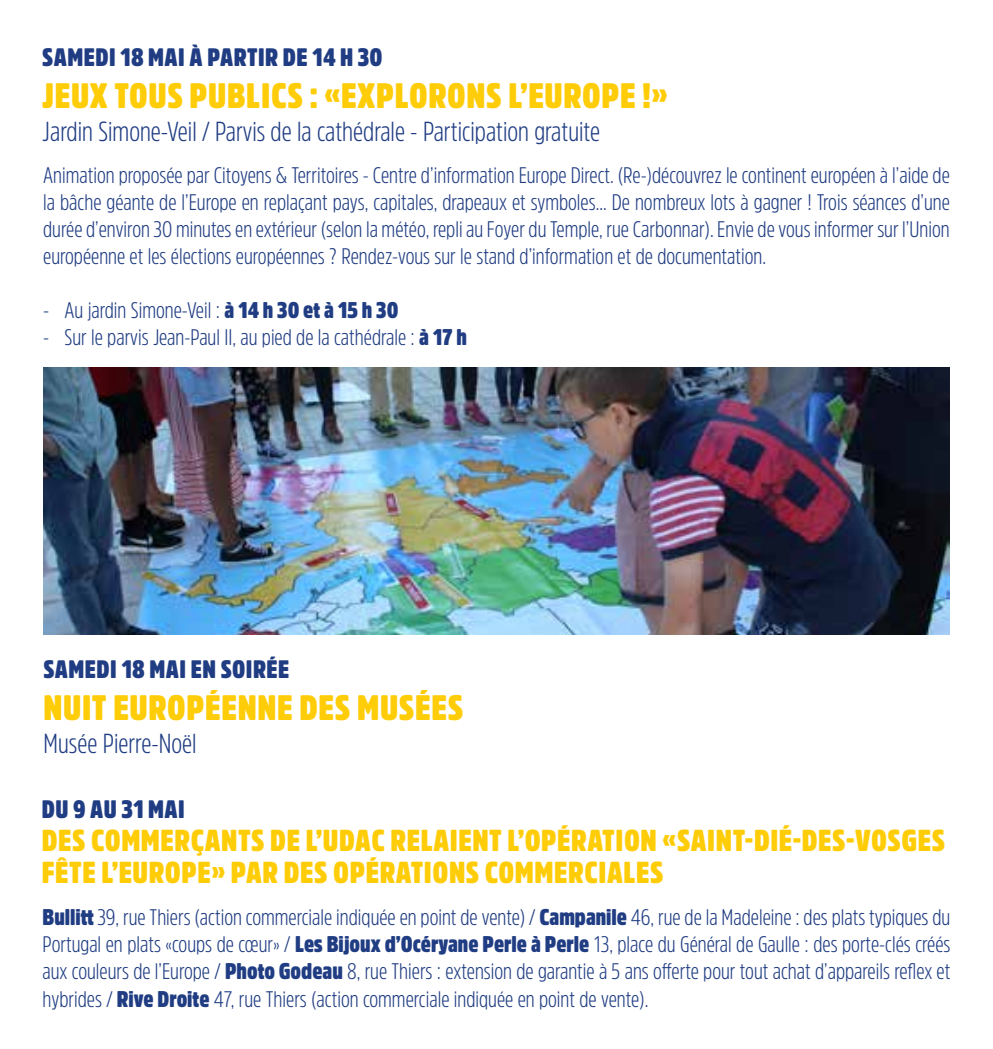
<style>
.page{position:relative;width:993px;height:1049px;background:#fff}
.page>*{position:absolute;margin:0;border:0;box-sizing:border-box;transform-origin:0 0}
.t1{font:900 35px "Amsi Pro Cond";letter-spacing:.02em;color:#ffcc08}
.t2{font:900 30px/32.5px "Amsi Pro Cond";letter-spacing:.02em;color:#ffcc08}
.t3{font:300 27.5px "Amsi Pro Cond";color:#203d83}
.t4{font:900 25px "Amsi Pro Cond";letter-spacing:.02em;color:#203d83}
.t5{font:300 22.5px/27px "Amsi Pro Cond";color:#203d83;text-align:justify}
.s1{font-weight:900}
</style>
<div class="page">
<img style="left:43px;top:367px;width:906px;height:267px">
<p class="t4" style="left:42px;top:40px;width:341px">SAMEDI 18 MAI À PARTIR DE 14 H 30</p>
<h1 class="t1" style="left:42px;top:71px;width:626px">JEUX TOUS PUBLICS : «EXPLORONS L’EUROPE !»</h1>
<p class="t3" style="left:42px;top:112px;width:559px">Jardin Simone-Veil / Parvis de la cathédrale - Participation gratuite</p>
<p class="t5" style="left:43px;top:161px;width:907px">Animation proposée par Citoyens &amp; Territoires - Centre d’information Europe Direct. (Re-)découvrez le continent européen à l’aide de la bâche géante de l’Europe en replaçant pays, capitales, drapeaux et symboles… De nombreux lots à gagner ! Trois séances d’une durée d’environ 30 minutes en extérieur (selon la météo, repli au Foyer du Temple, rue Carbonnar). Envie de vous informer sur l’Union européenne et les élections européennes ? Rendez-vous sur le stand d’information et de documentation.</p>
<p class="t5" style="left:43px;top:296px;width:356px">- Au jardin Simone-Veil : <span class="s1">à 14 h 30 et à 15 h 30</span></p>
<p class="t5" style="left:43px;top:323px;width:425px">- Sur le parvis Jean-Paul II, au pied de la cathédrale : <span class="s1">à 17 h</span></p>
<p class="t4" style="left:43px;top:652px;width:247px">SAMEDI 18 MAI EN SOIRÉE</p>
<h1 class="t1" style="left:43px;top:684px;width:421px">NUIT EUROPÉENNE DES MUSÉES</h1>
<p class="t3" style="left:43px;top:724px;width:155px">Musée Pierre-Noël</p>
<p class="t4" style="left:42px;top:792px;width:144px">DU 9 AU 31 MAI</p>
<h2 class="t2" style="left:42px;top:823px;width:904px">DES COMMERÇANTS DE L’UDAC RELAIENT L’OPÉRATION «SAINT-DIÉ-DES-VOSGES<br>FÊTE L’EUROPE» PAR DES OPÉRATIONS COMMERCIALES</h2>
<p class="t5" style="left:43px;top:903px;width:909px"><span class="s1">Bullitt</span> 39, rue Thiers (action commerciale indiquée en point de vente) / <span class="s1">Campanile</span> 46, rue de la Madeleine : des plats typiques du Portugal en plats «coups de cœur» / <span class="s1">Les Bijoux d’Océryane Perle à Perle</span> 13, place du Général de Gaulle : des porte-clés créés aux couleurs de l’Europe / <span class="s1">Photo Godeau</span> 8, rue Thiers : extension de garantie à 5 ans offerte pour tout achat d’appareils reflex et hybrides / <span class="s1">Rive Droite</span> 47, rue Thiers (action commerciale indiquée en point de vente).</p>
</div>
